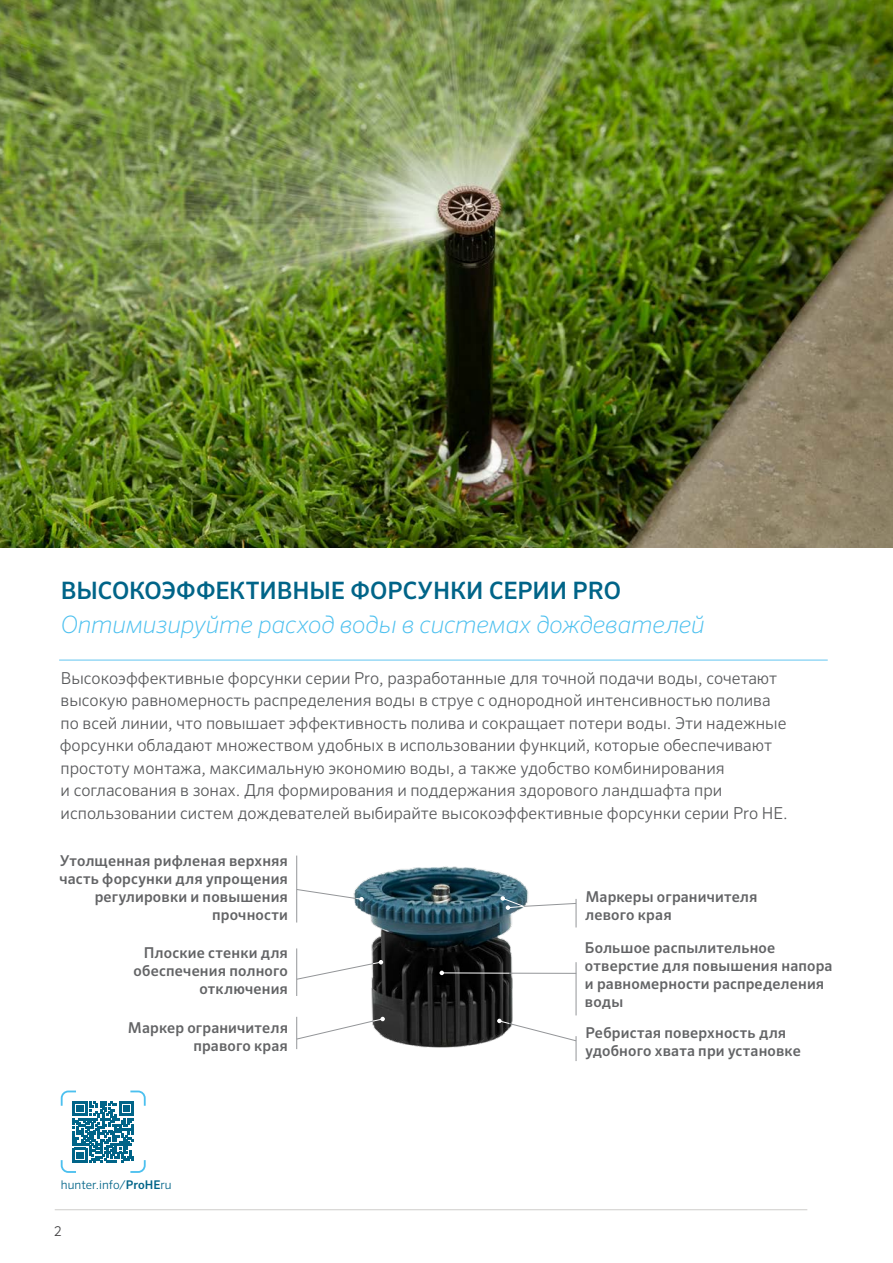
<style>
.page{position:relative;width:893px;height:1263px;background:#fff}
.page>*{position:absolute;margin:0;border:0;box-sizing:border-box;transform-origin:0 0}
.t1{font:italic 200 24px "Sero Pro";letter-spacing:-.005em;color:#4cc0ef}
.t2{font:500 24px "Sero Pro";letter-spacing:-.005em;color:#006488}
.t3{font:300 16.5px/22.5px "Sero Pro";color:#58595b}
.t4{font:500 15px/18px "Sero Pro";letter-spacing:.01em;color:#636466;text-align:right}
.t5{font:300 13.5px "Sero Pro";color:#414042}
.t6{font:300 12px "Sero Pro";color:#006488}
.s1{font-weight:500}
</style>
<div class="page">
<hr style="left:55px;top:1209px;width:752px;height:1px;background:#cfcdcb">
<img style="left:0;top:0;width:893px;height:547px">
<svg style="left:61px;top:1090px;width:85px;height:83px"></svg>
<hr style="left:59px;top:660px;width:769px;height:1px;background:#63c5f0">
<img style="left:354px;top:866px;width:178px;height:182px">
<hr style="left:296px;top:1017px;width:1px;height:32px;background:#939598">
<hr style="left:296px;top:948px;width:1px;height:48px;background:#939598">
<hr style="left:576px;top:962px;width:1px;height:53px;background:#939598">
<hr style="left:296px;top:855px;width:1px;height:67px;background:#939598">
<hr style="left:509px;top:973px;width:67px;height:1px;background:#939598">
<svg style="left:296px;top:1017px;width:89px;height:22px"></svg>
<svg style="left:497px;top:1019px;width:80px;height:42px"></svg>
<svg style="left:500px;top:896px;width:77px;height:31px"></svg>
<svg style="left:296px;top:960px;width:87px;height:20px"></svg>
<hr style="left:442px;top:973px;width:67px;height:1px;background:#fff">
<svg style="left:440px;top:971px;width:4px;height:4px"></svg>
<svg style="left:296px;top:889px;width:68px;height:12px"></svg>
<h1 class="t2" style="left:61px;top:576px;width:562px">ВЫСОКОЭФФЕКТИВНЫЕ ФОРСУНКИ СЕРИИ PRO</h1>
<h1 class="t1" style="left:61px;top:610px;width:645px">Оптимизируйте расход воды в системах дождевателей</h1>
<p class="t3" style="left:60px;top:666px;width:729px">Высокоэффективные форсунки серии Pro, разработанные для точной подачи воды, сочетают высокую равномерность распределения воды в струе с однородной интенсивностью полива по всей линии, что повышает эффективность полива и сокращает потери воды. Эти надежные форсунки обладают множеством удобных в использовании функций, которые обеспечивают простоту монтажа, максимальную экономию воды, а также удобство комбинирования<br>и согласования в зонах. Для формирования и поддержания здорового ландшафта при использовании систем дождевателей выбирайте высокоэффективные форсунки серии Pro HE.</p>
<p class="t4" style="left:59px;top:852px;width:230px">Утолщенная рифленая верхняя часть форсунки для упрощения регулировки и повышения прочности</p>
<p class="t4" style="left:134px;top:944px;width:156px">Плоские стенки для обеспечения полного отключения</p>
<p class="t4" style="left:128px;top:1018px;width:162px">Маркер ограничителя правого края</p>
<p class="t6" style="left:61px;top:1177px;width:112px">hunter.info/<span class="s1">ProHE</span>ru</p>
<p class="t5" style="left:54px;top:1223px;width:9px">2</p>
<p class="t4" style="left:585px;top:887px;width:174px;text-align:left">Маркеры ограничителя левого края</p>
<p class="t4" style="left:585px;top:938px;width:249px;text-align:left">Большое распылительное отверстие для повышения напора и равномерности распределения воды</p>
<p class="t4" style="left:585px;top:1024px;width:217px;text-align:left">Ребристая поверхность для удобного хвата при установке</p>
</div>
